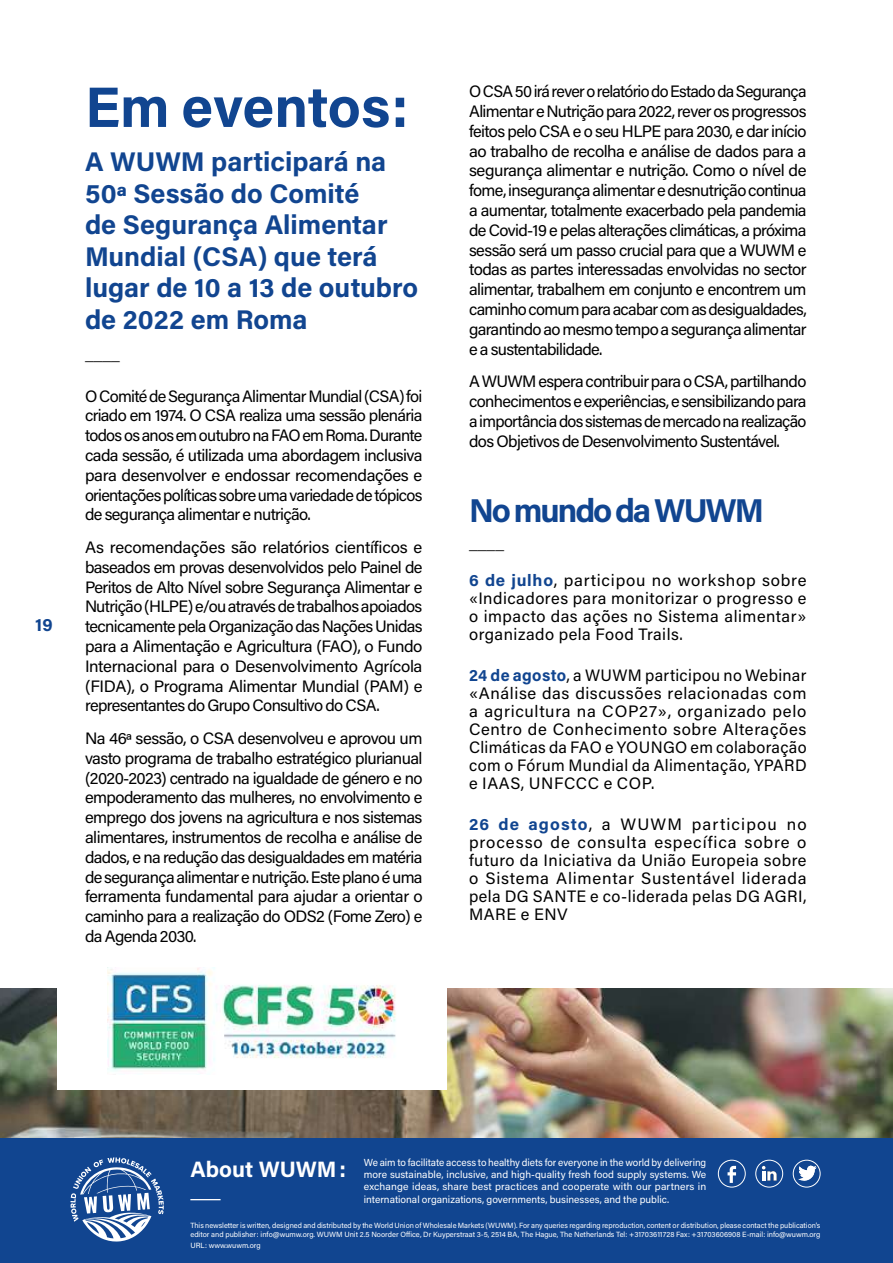
<style>
.page{position:relative;width:893px;height:1263px;background:#fff}
.page>*{position:absolute;margin:0;border:0;box-sizing:border-box;transform-origin:0 0}
.t1{font:700 57px "Acumin Pro";letter-spacing:-.005em;color:#114590}
.t2{font:700 33px "Acumin Pro";letter-spacing:-.06em;color:#114590}
.t3{font:700 27px/31.5px "Acumin Pro";color:#114590}
.t4{font:700 22.2px "Acumin Pro";color:#fff}
.t5{font:700 18px "Acumin Pro";color:#114590}
.t6{font:16.5px/19.8px "Acumin Pro";letter-spacing:-.035em;color:#000;text-align:justify}
.t7{font:700 16.5px "Acumin Pro";color:#000}
.t8{font:10.2px/12.3px "Acumin Pro";color:#fff;text-align:justify}
.t9{font:7.5px/9px "Acumin Pro";letter-spacing:-.005em;color:#fff}
.s1{font-weight:700;color:#114590}
</style>
<div class="page">
<img style="left:0;top:989px;width:893px;height:149px">
<div style="left:0;top:1138px;width:893px;height:125px;background:#114590"></div>
<svg style="left:70px;top:1157px;width:94px;height:85px"></svg>
<hr style="left:190px;top:1199px;width:31px;height:1px;background:#fff">
<svg style="left:727px;top:1166px;width:9px;height:17px"></svg>
<svg style="left:762px;top:1166px;width:15px;height:14px"></svg>
<svg style="left:798px;top:1165px;width:18px;height:16px"></svg>
<div style="left:718px;top:1160px;width:28px;height:27px;border:1px solid #fff;border-radius:50%"></div>
<div style="left:755px;top:1160px;width:28px;height:27px;border:1px solid #fff;border-radius:50%"></div>
<div style="left:793px;top:1160px;width:27px;height:27px;border:1px solid #fff;border-radius:50%"></div>
<div style="left:57px;top:964px;width:389px;height:125px;background:#fff"></div>
<img style="left:107px;top:968px;width:289px;height:104px">
<p class="t5" style="left:35px;top:612px;width:19px">19</p>
<h1 class="t1" style="left:85px;top:67px;width:325px">Em eventos:</h1>
<h3 class="t3" style="left:85px;top:145px;width:335px">A WUWM participará na<br>50ª Sessão do Comité<br>de Segurança Alimentar<br>Mundial (CSA) que terá lugar de 10 a 13 de outubro de 2022 em Roma</h3>
<p class="t7" style="left:85px;top:343px;width:36px">____</p>
<p class="t6" style="left:85px;top:385px;width:339px">O Comité de Segurança Alimentar Mundial (CSA) foi criado em 1974. O CSA realiza uma sessão plenária todos os anos em outubro na FAO em Roma. Durante cada sessão, é utilizada uma abordagem inclusiva para desenvolver e endossar recomendações e orientações políticas sobre uma variedade de tópicos de segurança alimentar e nutrição.</p>
<p class="t6" style="left:85px;top:537px;width:339px">As recomendações são relatórios científicos e baseados em provas desenvolvidos pelo Painel de Peritos de Alto Nível sobre Segurança Alimentar e Nutrição (HLPE) e/ou através de trabalhos apoiados tecnicamente pela Organização das Nações Unidas para a Alimentação e Agricultura (FAO), o Fundo Internacional para o Desenvolvimento Agrícola (FIDA), o Programa Alimentar Mundial (PAM) e representantes do Grupo Consultivo do CSA.</p>
<p class="t6" style="left:85px;top:728px;width:339px">Na 46ª sessão, o CSA desenvolveu e aprovou um vasto programa de trabalho estratégico plurianual (2020-2023) centrado na igualdade de género e no empoderamento das mulheres, no envolvimento e emprego dos jovens na agricultura e nos sistemas alimentares, instrumentos de recolha e análise de dados, e na redução das desigualdades em matéria de segurança alimentar e nutrição. Este plano é uma ferramenta fundamental para ajudar a orientar o caminho para a realização do ODS2 (Fome Zero) e da Agenda 2030.</p>
<p class="t6" style="left:469px;top:81px;width:339px">O CSA 50 irá rever o relatório do Estado da Segurança Alimentar e Nutrição para 2022, rever os progressos feitos pelo CSA e o seu HLPE para 2030, e dar início ao trabalho de recolha e análise de dados para a segurança alimentar e nutrição. Como o nível de fome, insegurança alimentar e desnutrição continua a aumentar, totalmente exacerbado pela pandemia de Covid-19 e pelas alterações climáticas, a próxima sessão será um passo crucial para que a WUWM e todas as partes interessadas envolvidas no sector alimentar, trabalhem em conjunto e encontrem um caminho comum para acabar com as desigualdades, garantindo ao mesmo tempo a segurança alimentar e a sustentabilidade.</p>
<p class="t6" style="left:469px;top:371px;width:339px">A WUWM espera contribuir para o CSA, partilhando conhecimentos e experiências, e sensibilizando para a importância dos sistemas de mercado na realização dos Objetivos de Desenvolvimento Sustentável.</p>
<h2 class="t2" style="left:469px;top:487px;width:296px">No mundo da WUWM</h2>
<p class="t7" style="left:469px;top:532px;width:36px">____</p>
<p class="t6" style="left:469px;top:571px;width:339px;line-height:18px"><span class="s1">6 de julho</span>, participou no workshop sobre «Indicadores para monitorizar o progresso e o impacto das ações no Sistema alimentar» organizado pela Food Trails.</p>
<p class="t6" style="left:469px;top:666px;width:339px;line-height:18px"><span class="s1">24 de agosto</span>, a WUWM participou no Webinar «Análise das discussões relacionadas com a agricultura na COP27», organizado pelo Centro de Conhecimento sobre Alterações Climáticas da FAO e YOUNGO em colaboração com o Fórum Mundial da Alimentação, YPARD e IAAS, UNFCCC e COP.</p>
<p class="t6" style="left:469px;top:815px;width:339px;line-height:18px"><span class="s1">26 de agosto</span>, a WUWM participou no processo de consulta específica sobre o futuro da Iniciativa da União Europeia sobre o Sistema Alimentar Sustentável liderada pela DG SANTE e co-liderada pelas DG AGRI, MARE e ENV</p>
<h3 class="t4" style="left:190px;top:1154px;width:157px">About WUWM:</h3>
<p class="t8" style="left:364px;top:1156px;width:344px">We aim to facilitate access to healthy diets for everyone in the world by delivering more sustainable, inclusive, and high-quality fresh food supply systems. We exchange ideas, share best practices and cooperate with our partners in international organizations, governments, businesses, and the public.</p>
<p class="t9" style="left:190px;top:1220px;width:632px">This newsletter is written, designed and distributed by the World Union of Wholesale Markets (WUWM). For any queries regarding reproduction, content or distribution, please contact the publication’s editor and publisher: info@wumw.org. WUWM Unit 2.5 Noorder Office, Dr Kuyperstraat 3-5, 2514 BA, The Hague, The Netherlands Tel: +31703611728 Fax: +31703606908 E-mail: info@wuwm.org</p>
<p class="t9" style="left:190px;top:1240px;width:72px">URL: www.wuwm.org</p>
</div>
